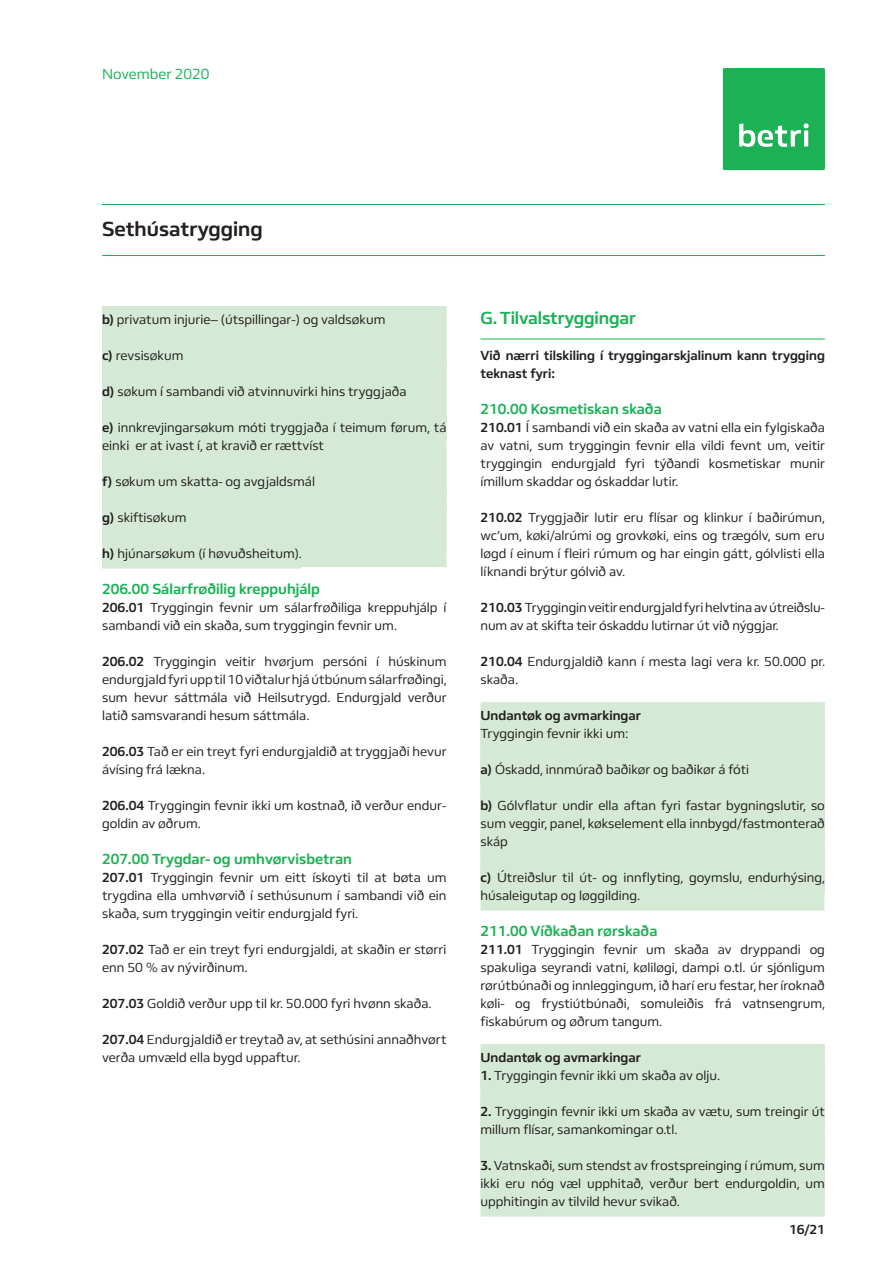
<style>
.page{position:relative;width:893px;height:1263px;background:#fff}
.page>*{position:absolute;margin:0;border:0;box-sizing:border-box;transform-origin:0 0}
.t1{font:700 21px "FS Hackney";color:#231f20}
.t2{font:700 18px "FS Hackney";letter-spacing:-.01em;color:#1db156}
.t3{font:700 15px "FS Hackney";color:#1db156}
.t4{font:15px "FS Hackney";color:#1db156}
.t5{font:13.5px/18px "FS Hackney";color:#231f20}
.t6{font:700 13.5px/18px "FS Hackney";color:#231f20}
.s1{font-weight:700}
</style>
<div class="page">
<div style="left:723px;top:68px;width:102px;height:102px;background:#1db156"></div>
<svg style="left:739px;top:123px;width:70px;height:24px"></svg>
<hr style="left:102px;top:204px;width:723px;height:1px;background:#1db156">
<hr style="left:102px;top:255px;width:723px;height:1px;background:#1db156">
<div style="left:102px;top:306px;width:344px;height:45px;background:#d5ead6"></div>
<div style="left:102px;top:342px;width:344px;height:45px;background:#d5ead6"></div>
<div style="left:102px;top:378px;width:344px;height:45px;background:#d5ead6"></div>
<div style="left:102px;top:413px;width:344px;height:30px;background:#d5ead6"></div>
<div style="left:102px;top:432px;width:344px;height:45px;background:#d5ead6"></div>
<div style="left:102px;top:468px;width:344px;height:45px;background:#d5ead6"></div>
<div style="left:102px;top:504px;width:344px;height:45px;background:#d5ead6"></div>
<div style="left:102px;top:522px;width:344px;height:45px;background:#d5ead6"></div>
<div style="left:102px;top:539px;width:199px;height:30px;background:#d5ead6"></div>
<hr style="left:480px;top:339px;width:345px;height:1px;background:#1db156">
<div style="left:480px;top:702px;width:345px;height:45px;background:#d5ead6"></div>
<div style="left:480px;top:738px;width:345px;height:45px;background:#d5ead6"></div>
<div style="left:480px;top:774px;width:345px;height:45px;background:#d5ead6"></div>
<div style="left:480px;top:809px;width:345px;height:30px;background:#d5ead6"></div>
<div style="left:480px;top:828px;width:345px;height:45px;background:#d5ead6"></div>
<div style="left:480px;top:863px;width:345px;height:30px;background:#d5ead6"></div>
<div style="left:480px;top:881px;width:344px;height:30px;background:#d5ead6"></div>
<div style="left:480px;top:1044px;width:345px;height:45px;background:#d5ead6"></div>
<div style="left:480px;top:1080px;width:345px;height:45px;background:#d5ead6"></div>
<div style="left:480px;top:1116px;width:345px;height:45px;background:#d5ead6"></div>
<div style="left:480px;top:1151px;width:345px;height:30px;background:#d5ead6"></div>
<div style="left:480px;top:1169px;width:345px;height:30px;background:#d5ead6"></div>
<div style="left:480px;top:1187px;width:345px;height:30px;background:#d5ead6"></div>
<p class="t4" style="left:102px;top:64px;width:109px">November 2020</p>
<h1 class="t1" style="left:102px;top:215px;width:162px">Sethúsatrygging</h1>
<p class="t5" style="left:102px;top:310px;width:285px"><span class="s1">b)</span> privatum injurie– (útspillingar-) og valdsøkum</p>
<p class="t5" style="left:102px;top:346px;width:83px"><span class="s1">c)</span> revsisøkum</p>
<p class="t5" style="left:102px;top:382px;width:306px"><span class="s1">d)</span> søkum í sambandi við atvinnuvirki hins tryggjaða</p>
<p class="t5" style="left:102px;top:418px;width:346px"><span class="s1">e)</span> innkrevjingarsøkum móti tryggjaða í teimum førum, tá einki er at ivast í, at kravið er rættvíst</p>
<p class="t5" style="left:102px;top:472px;width:215px"><span class="s1">f)</span> søkum um skatta- og avgjaldsmál</p>
<p class="t5" style="left:102px;top:508px;width:86px"><span class="s1">g)</span> skiftisøkum</p>
<p class="t5" style="left:102px;top:544px;width:201px"><span class="s1">h)</span> hjúnarsøkum (í høvuðsheitum).</p>
<p class="t3" style="left:102px;top:579px;width:219px">206.00 Sálarfrøðilig kreppuhjálp</p>
<p class="t5" style="left:102px;top:598px;width:346px"><span class="s1">206.01</span> Tryggingin fevnir um sálarfrøðiliga kreppuhjálp í sambandi við ein skaða, sum tryggingin fevnir um.</p>
<p class="t5" style="left:102px;top:652px;width:346px;text-align:justify"><span class="s1">206.02</span> Tryggingin veitir hvørjum persóni í húskinum endurgjald fyri upp til 10 viðtalur hjá útbúnum sálarfrøðingi, sum hevur sáttmála við Heilsutrygd. Endurgjald verður latið samsvarandi hesum sáttmála.</p>
<p class="t5" style="left:102px;top:742px;width:346px"><span class="s1">206.03</span> Tað er ein treyt fyri endurgjaldið at tryggjaði hevur ávísing frá lækna.</p>
<p class="t5" style="left:102px;top:796px;width:346px"><span class="s1">206.04</span> Tryggingin fevnir ikki um kostnað, ið verður endur&shy;goldin av øðrum.</p>
<p class="t3" style="left:102px;top:849px;width:251px">207.00 Trygdar- og umhvørvisbetran</p>
<p class="t5" style="left:102px;top:868px;width:346px;text-align:justify"><span class="s1">207.01</span> Tryggingin fevnir um eitt ískoyti til at bøta um trygdina ella umhvørvið í sethúsunum í sambandi við ein skaða, sum tryggingin veitir endurgjald fyri.</p>
<p class="t5" style="left:102px;top:940px;width:346px"><span class="s1">207.02</span> Tað er ein treyt fyri endurgjaldi, at skaðin er størri enn 50 % av nývirðinum.</p>
<p class="t5" style="left:102px;top:994px;width:331px"><span class="s1">207.03</span> Goldið verður upp til kr. 50.000 fyri hvønn skaða.</p>
<p class="t5" style="left:102px;top:1030px;width:346px"><span class="s1">207.04</span> Endurgjaldið er treytað av, at sethúsini annaðhvørt verða umvæld ella bygd uppaftur.</p>
<h2 class="t2" style="left:480px;top:306px;width:157px">G. Tilvalstryggingar</h2>
<p class="t6" style="left:480px;top:346px;width:346px">Við nærri tilskiling í tryggingarskjalinum kann trygging teknast fyri:</p>
<p class="t3" style="left:480px;top:399px;width:183px">210.00 Kosmetiskan skaða</p>
<p class="t5" style="left:480px;top:418px;width:346px;text-align:justify"><span class="s1">210.01</span> Í sambandi við ein skaða av vatni ella ein fylgiskaða av vatni, sum tryggingin fevnir ella vildi fevnt um, veitir tryggingin endurgjald fyri týðandi kosmetiskar munir ímillum skaddar og óskaddar lutir.</p>
<p class="t5" style="left:480px;top:508px;width:346px;text-align:justify"><span class="s1">210.02</span> Tryggjaðir lutir eru flísar og klinkur í baðirúmun, wc’um, køki/alrúmi og grovkøki, eins og trægólv, sum eru løgd í einum í fleiri rúmum og har eingin gátt, gólvlisti ella líknandi brýtur gólvið av.</p>
<p class="t5" style="left:480px;top:598px;width:346px"><span class="s1">210.03</span> Tryggingin veitir endurgjald fyri helvtina av útreiðslu&shy;num av at skifta teir óskaddu lutirnar út við nýggjar.</p>
<p class="t5" style="left:480px;top:652px;width:346px"><span class="s1">210.04</span> Endurgjaldið kann í mesta lagi vera kr. 50.000 pr. skaða.</p>
<p class="t6" style="left:480px;top:706px;width:162px">Undantøk og avmarkingar</p>
<p class="t5" style="left:480px;top:724px;width:149px">Tryggingin fevnir ikki um:</p>
<p class="t5" style="left:480px;top:760px;width:270px"><span class="s1">a)</span> Óskadd, innmúrað baðikør og baðikør á fóti</p>
<p class="t5" style="left:480px;top:796px;width:346px;text-align:justify"><span class="s1">b)</span> Gólvflatur undir ella aftan fyri fastar bygningslutir, so sum veggir, panel, køkselement ella innbygd/fastmonterað skáp</p>
<p class="t5" style="left:480px;top:868px;width:346px"><span class="s1">c)</span> Útreiðslur til út- og innflyting, goymslu, endurhýsing, húsaleigutap og løggilding.</p>
<p class="t3" style="left:480px;top:921px;width:179px">211.00 Víðkaðan rørskaða</p>
<p class="t5" style="left:480px;top:940px;width:346px;text-align:justify"><span class="s1">211.01</span> Tryggingin fevnir um skaða av dryppandi og spakuliga seyrandi vatni, køliløgi, dampi o.tl. úr sjónligum rørútbúnaði og innleggingum, ið harí eru festar, her íroknað køli- og frystiútbúnaði, somuleiðis frá vatnsengrum, fiskabúrum og øðrum tangum.</p>
<p class="t6" style="left:480px;top:1048px;width:162px">Undantøk og avmarkingar</p>
<p class="t5" style="left:480px;top:1066px;width:241px"><span class="s1">1.</span> Tryggingin fevnir ikki um skaða av olju.</p>
<p class="t5" style="left:480px;top:1102px;width:346px"><span class="s1">2.</span> Tryggingin fevnir ikki um skaða av vætu, sum treingir út millum flísar, samankomingar o.tl.</p>
<p class="t5" style="left:480px;top:1156px;width:346px;text-align:justify"><span class="s1">3.</span> Vatnskaði, sum stendst av frostspreinging í rúmum, sum ikki eru nóg væl upphitað, verður bert endurgoldin, um upphitingin av tilvild hevur svikað.</p>
<p class="t6" style="left:789px;top:1220px;width:37px">16/21</p>
</div>
